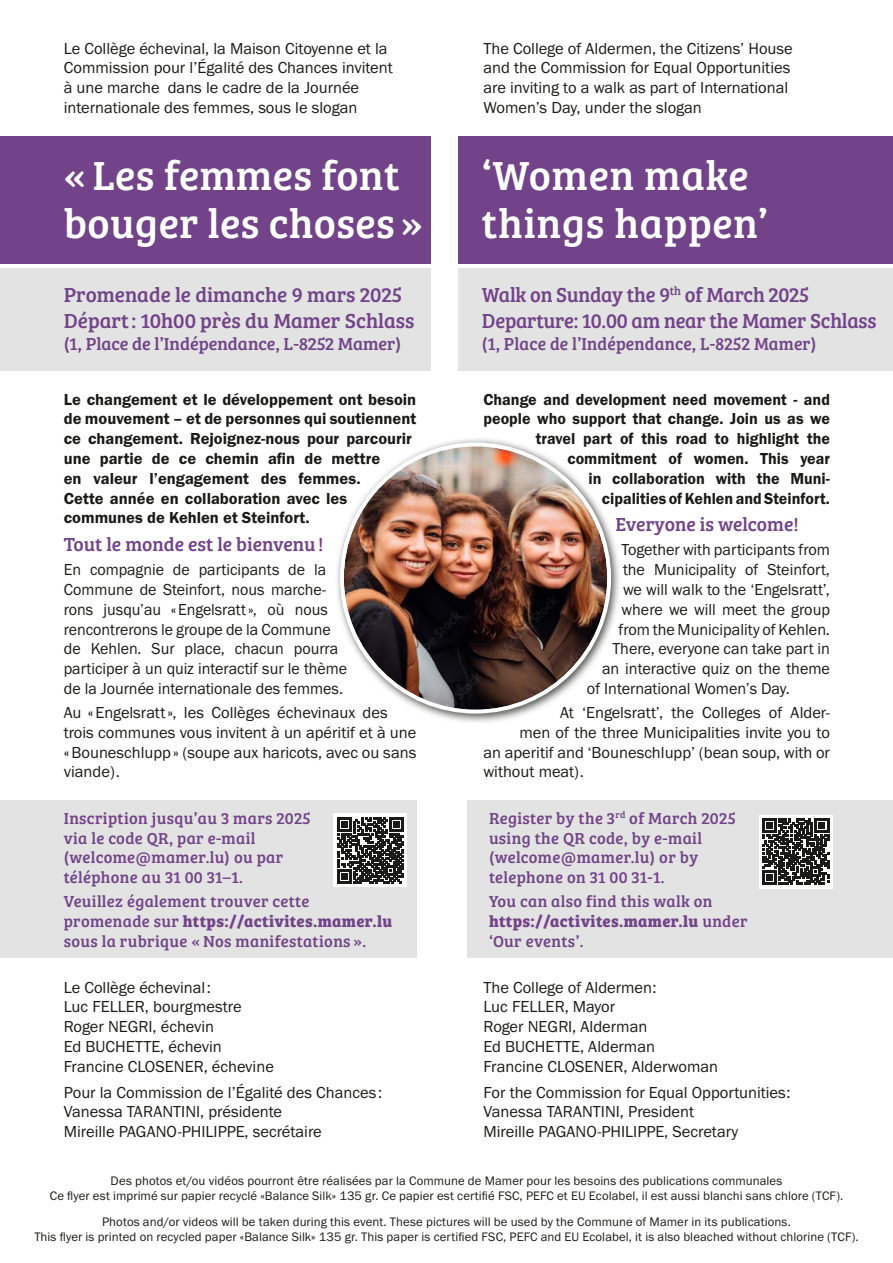
<style>
.page{position:relative;width:893px;height:1263px;background:#fff}
.page>*{position:absolute;margin:0;border:0;box-sizing:border-box;transform-origin:0 0}
.t1{font:42px/48px "Bree Serif";letter-spacing:.01em;color:#fff}
.t2{font:21px/25.5px "Bree Serif";letter-spacing:-.01em;color:#724388}
.t3{font:19.5px "Bree Serif";color:#724388}
.t4{font:18px "Bree Serif";color:#724388}
.t5{font:16.5px/19.8px "Franklin Gothic URW Boo";color:#1a1a18}
.t6{font:16.5px/19.8px "Franklin Gothic URW Dem";color:#1a1a18}
.t7{font:16.5px/19.8px "Bree Serif";letter-spacing:.02em;color:#724388}
.t8{font:12.75px/15.3px "Franklin Gothic URW Boo";letter-spacing:.01em;color:#1a1a18;text-align:center}
.s1{font-weight:700}
</style>
<div class="page">
<div style="left:0;top:136px;width:431px;height:128px;background:#724388"></div>
<div style="left:0;top:268px;width:431px;height:102px;background:#e3e3e3"></div>
<div style="left:458px;top:268px;width:435px;height:102px;background:#e3e3e3"></div>
<div style="left:458px;top:136px;width:435px;height:128px;background:#724388"></div>
<div style="left:0;top:801px;width:417px;height:157px;background:#e3e3e3"></div>
<div style="left:468px;top:801px;width:425px;height:157px;background:#e3e3e3"></div>
<div style="left:334px;top:814px;width:73px;height:73px;background:#fff"></div>
<svg style="left:337px;top:817px;width:66px;height:66px"></svg>
<div style="left:759px;top:815px;width:73px;height:73px;background:#fff"></div>
<svg style="left:762px;top:818px;width:67px;height:67px"></svg>
<div style="left:334px;top:437px;width:288px;height:287px;background:#1a1a18;opacity:.75"></div>
<img style="left:344px;top:446px;width:263px;height:264px;border-radius:132px">
<p class="t5" style="left:64px;top:38px;width:331px">Le Collège échevinal, la Maison Citoyenne et la Commission pour l’Égalité des Chances invitent à une marche dans le cadre de la Journée internationale des femmes, sous le slogan</p>
<p class="t5" style="left:483px;top:38px;width:311px">The College of Aldermen, the Citizens’ House and the Commission for Equal Opportunities are inviting to a walk as part of International Women’s Day, under the slogan</p>
<h1 class="t1" style="left:64px;top:149px;width:361px">« Les femmes font bouger les choses »</h1>
<p class="t2" style="left:64px;top:281px;width:352px">Promenade le dimanche 9 mars 2025<br>Départ : 10h00 près du Mamer Schlass</p>
<p class="t4" style="left:64px;top:330px;width:339px">(1, Place de l’Indépendance, L-8252 Mamer)</p>
<p class="t6" style="left:64px;top:389px;width:354px">Le changement et le développement ont besoin de mouvement – et de personnes qui soutiennent ce changement. Rejoignez-nous pour parcourir une partie de ce chemin afin de mettre<br>en valeur l’engagement des femmes.<br>Cette année en collaboration avec les communes de Kehlen et Steinfort.</p>
<p class="t3" style="left:64px;top:530px;width:261px">Tout le monde est le bienvenu !</p>
<p class="t5" style="left:64px;top:559px;width:285px">En compagnie de participants de la Commune de Steinfort, nous marche-- rons jusqu’au «Engelsratt», où nous rencontrerons le groupe de la Commune de Kehlen. Sur place, chacun pourra participer à un quiz interactif sur le thème de la Journée internationale des femmes.</p>
<p class="t5" style="left:64px;top:702px;width:354px">Au «Engelsratt», les Collèges échevinaux des trois communes vous invitent à un apéritif et à une «Bouneschlupp» (soupe aux haricots, avec ou sans viande).</p>
<p class="t7" style="left:64px;top:807px;width:248px">Inscription jusqu’au 3 mars 2025 via le code QR, par e-mail (welcome@mamer.lu) ou par téléphone au 31 00 31–1.</p>
<p class="t7" style="left:64px;top:891px;width:330px">Veuillez également trouver cette promenade sur <span class="s1">https://activites.mamer.lu </span>sous la rubrique « Nos manifestations ».</p>
<p class="t5" style="left:64px;top:977px;width:212px">Le Collège échevinal:<br>Luc FELLER, bourgmestre<br>Roger NEGRI, échevin<br>Ed BUCHETTE, échevin<br>Francine CLOSENER, échevine</p>
<p class="t5" style="left:64px;top:1082px;width:320px">Pour la Commission de l’Égalité des Chances:<br>Vanessa TARANTINI, présidente<br>Mireille PAGANO-PHILIPPE, secrétaire</p>
<h1 class="t1" style="left:482px;top:149px;width:287px">‘Women make things happen’</h1>
<p class="t2" style="left:482px;top:281px;width:396px">Walk on Sunday the 9<sup>th</sup> of March 2025<br>Departure: 10.00 am near the Mamer Schlass</p>
<p class="t4" style="left:482px;top:330px;width:336px">(1, Place de l’Indépendance, L-8252 Mamer)</p>
<p class="t6" style="left:483px;top:389px;width:348px;text-align:right">Change and development need movement - and people who support that change. Join us as we travel part of this road to highlight the commitment of women. This year<br>in collaboration with the Muni-<br>cipalities of Kehlen and Steinfort.</p>
<p class="t3" style="left:615px;top:510px;width:185px">Everyone is welcome!</p>
<p class="t5" style="left:621px;top:540px;width:210px">Together with participants from</p>
<p class="t5" style="left:623px;top:559px;width:209px">the Municipality of Steinfort,</p>
<p class="t5" style="left:623px;top:579px;width:209px">we will walk to the ‘Engelsratt’,</p>
<p class="t5" style="left:621px;top:599px;width:210px">where we will meet the group</p>
<p class="t5" style="left:618px;top:619px;width:213px">from the Municipality of Kehlen.</p>
<p class="t5" style="left:612px;top:639px;width:219px">There, everyone can take part in</p>
<p class="t5" style="left:602px;top:658px;width:230px">an interactive quiz on the theme</p>
<p class="t5" style="left:587px;top:678px;width:204px">of International Women’s Day.</p>
<p class="t5" style="left:560px;top:702px;width:271px">At ‘Engelsratt’, the Colleges of Alder-</p>
<p class="t5" style="left:519px;top:722px;width:312px">men of the three Municipalities invite you to</p>
<p class="t5" style="left:483px;top:742px;width:348px">an aperitif and ‘Bouneschlupp’ (bean soup, with or</p>
<p class="t5" style="left:483px;top:762px;width:102px">without meat).</p>
<p class="t7" style="left:489px;top:807px;width:248px">Register by the 3<sup>rd</sup> of March 2025 using the QR code, by e-mail (welcome@mamer.lu) or by telephone on 31 00 31-1.</p>
<p class="t7" style="left:489px;top:891px;width:260px">You can also find this walk on <span class="s1">https://activites.mamer.lu</span> under ‘Our events’.</p>
<p class="t5" style="left:483px;top:977px;width:236px">The College of Aldermen:<br>Luc FELLER, Mayor<br>Roger NEGRI, Alderman<br>Ed BUCHETTE, Alderman<br>Francine CLOSENER, Alderwoman</p>
<p class="t5" style="left:483px;top:1082px;width:309px">For the Commission for Equal Opportunities:<br>Vanessa TARANTINI, President<br>Mireille PAGANO-PHILIPPE, Secretary</p>
<p class="t8" style="left:50px;top:1172px;width:795px">Des photos et/ou vidéos pourront être réalisées par la Commune de Mamer pour les besoins des publications communales<br>Ce flyer est imprimé sur papier recyclé «Balance Silk» 135 gr. Ce papier est certifié FSC, PEFC et EU Ecolabel, il est aussi blanchi sans chlore (TCF).</p>
<p class="t8" style="left:34px;top:1214px;width:826px">Photos and/or videos will be taken during this event. These pictures will be used by the Commune of Mamer in its publications.<br>This flyer is printed on recycled paper «Balance Silk» 135 gr. This paper is certified FSC, PEFC and EU Ecolabel, it is also bleached without chlorine (TCF).</p>
</div>
